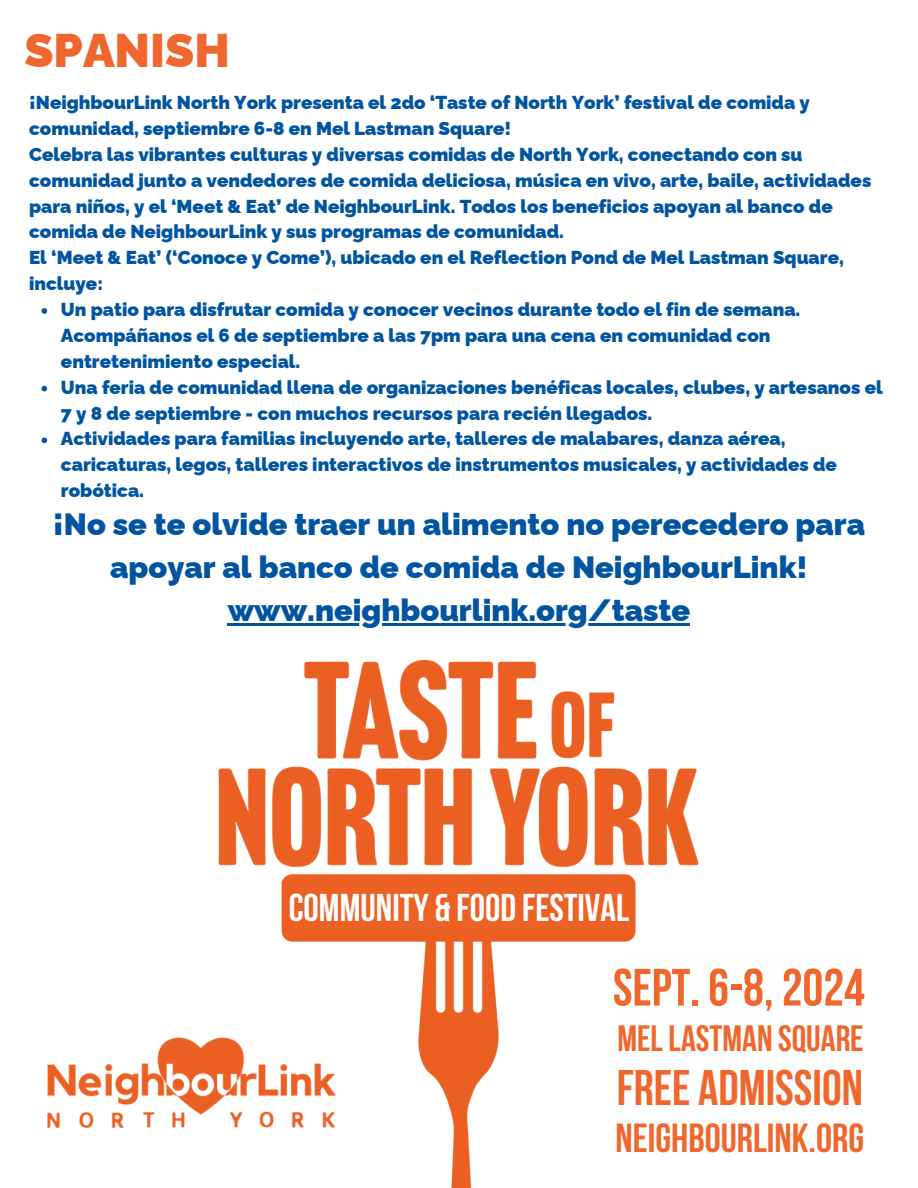
<style>
.page{position:relative;width:918px;height:1188px;background:#fff}
.page>*{position:absolute;margin:0;border:0;box-sizing:border-box;transform-origin:0 0}
.t1{font:700 52.5px "Bebas Neue";color:#f0672e}
.t2{font:700 49.8px "Bebas Neue";color:#f0672e}
.t3{font:900 47.25px "Raleway";color:#ef662e}
.t4{font:700 40.5px "Bebas Neue";color:#f0672e}
.t5{font:700 38.55px "Bebas Neue";color:#fff}
.t6{font:700 36.45px "Bebas Neue";color:#f0672e}
.t7{font:900 30.75px/42.8px "Raleway";color:#0154a0;text-align:center}
.t8{font:900 18.75px/25.8px "Raleway";color:#0154a0}
</style>
<div class="page">
<img style="left:218px;top:623px;width:481px;height:565px">
<div style="left:294px;top:885px;width:335px;height:42px;background:#ed6224"></div>
<img style="left:47px;top:939px;width:319px;height:234px">
<div style="left:618px;top:958px;width:245px;height:156px;background:#fdffff"></div>
<div style="left:618px;top:1114px;width:246px;height:37px;background:#fdffff"></div>
<svg style="left:42px;top:308px;width:5px;height:6px"></svg>
<svg style="left:42px;top:386px;width:5px;height:5px"></svg>
<svg style="left:42px;top:438px;width:5px;height:5px"></svg>
<hr style="left:228px;top:623px;width:462px;height:2px;background:#0154a0">
<h3 class="t3" style="left:24px;top:22px;width:207px">SPANISH</h3>
<h3 class="t8" style="left:29px;top:90px;width:844px">¡NeighbourLink North York presenta el 2do ‘Taste of North York’ festival de comida y comunidad, septiembre 6-8 en Mel Lastman Square!<br>Celebra las vibrantes culturas y diversas comidas de North York, conectando con su comunidad junto a vendedores de comida deliciosa, música en vivo, arte, baile, actividades para niños, y el ‘Meet &amp; Eat’ de NeighbourLink. Todos los beneficios apoyan al banco de comida de NeighbourLink y sus programas de comunidad.<br>El ‘Meet &amp; Eat’ (‘Conoce y Come’), ubicado en el Reflection Pond de Mel Lastman Square, incluye:</h3>
<p class="t8" style="left:61px;top:297px;width:741px">Un patio para disfrutar comida y conocer vecinos durante todo el fin de semana.<br>Acompáñanos el 6 de septiembre a las 7pm para una cena en comunidad con entretenimiento especial.</p>
<h2 class="t8" style="left:61px;top:374px;width:823px">Una feria de comunidad llena de organizaciones benéficas locales, clubes, y artesanos el<br>7 y 8 de septiembre - con muchos recursos para recién llegados.</h2>
<h4 class="t8" style="left:61px;top:426px;width:778px">Actividades para familias incluyendo arte, talleres de malabares, danza aérea, caricaturas, legos, talleres interactivos de instrumentos musicales, y actividades de robótica.</h4>
<h2 class="t7" style="left:53px;top:503px;width:814px">¡No se te olvide traer un alimento no perecedero para apoyar al banco de comida de NeighbourLink!</h2>
<h4 class="t7" style="left:228px;top:589px;width:464px">www.neighbourlink.org/taste</h4>
<h6 class="t5" style="left:289px;top:892px;width:342px">COMMUNITY &amp; FOOD FESTIVAL</h6>
<p class="t1" style="left:613px;top:966px;width:253px">SEPT. 6-8, 2024</p>
<p class="t6" style="left:618px;top:1024px;width:248px">MELLASTMAN SQUARE</p>
<h5 class="t2" style="left:617px;top:1067px;width:248px">FREE ADMISSION</h5>
<p class="t4" style="left:616px;top:1122px;width:250px">NEIGHBOURLINK.ORG</p>
</div>
